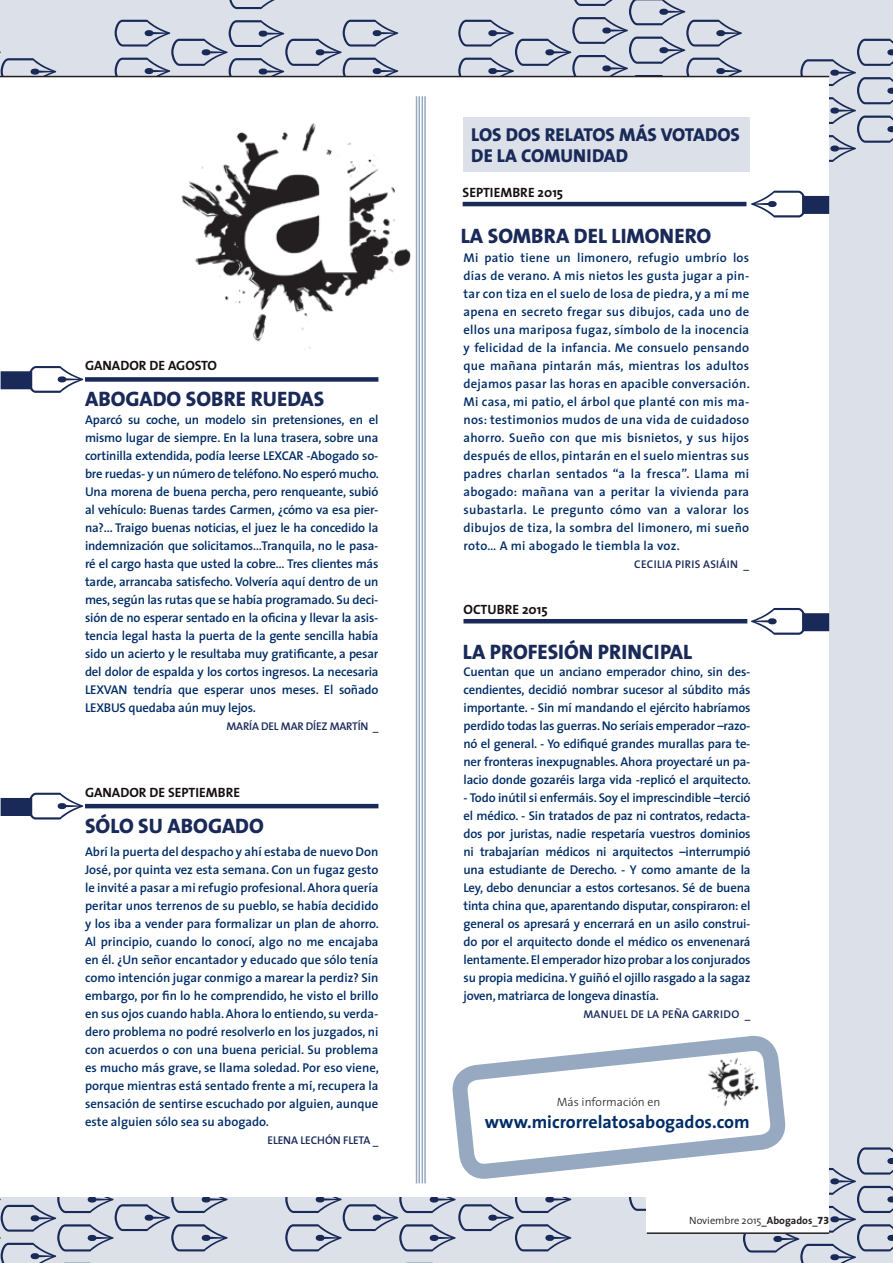
<style>
.page{position:relative;width:893px;height:1263px;background:#dbe0e9}
.page>*{position:absolute;margin:0;border:0;box-sizing:border-box;transform-origin:0 0}
.t1{font:800 21px "The Sans";color:#192958}
.t2{font:800 18.75px "The Sans";color:#192958}
.t3{font:700 18px "The Sans";color:#002d67}
.t4{font:700 13.5px "The Sans";color:#160f11}
.t5{font:600 12.75px/18px "The Sans";letter-spacing:-.015em;color:#002d67;text-align:justify}
.t6{font:300 12px "The Sans";color:#231f20}
.t7{font:600 11.25px "The Sans";letter-spacing:.015em;color:#192958}
.t8{font:600 11.25px "The Sans";letter-spacing:-.015em;color:#192958}
.t9{font:600 11.25px "The Sans";letter-spacing:-.005em;color:#192958}
.t10{font:300 10.5px "The Sans";color:#231f20}
.s1{font-weight:600}
.s2{font-weight:700}
.s3{font-family:"The Sans Extra Bold Expert";font-weight:400}
</style>
<div class="page">
<svg style="left:0;top:1088px;width:893px;height:175px"></svg>
<svg style="left:0;top:0;width:893px;height:182px"></svg>
<div style="left:1px;top:77px;width:828px;height:1120px;background:#fff"></div>
<div style="left:646px;top:1180px;width:183px;height:54px;background:#fff"></div>
<hr style="left:0;top:76px;width:829px;height:1px;background:#231f20">
<hr style="left:647px;top:1232px;width:182px;height:2px;background:#231f20">
<img style="left:181px;top:106px;width:237px;height:244px">
<svg style="left:453px;top:1042px;width:331px;height:221px"></svg>
<div style="left:463px;top:118px;width:286px;height:54px;background:#dbe0e9"></div>
<hr style="left:463px;top:202px;width:283px;height:4px;background:#192958">
<div style="left:85px;top:377px;width:293px;height:5px;background:#192958"></div>
<hr style="left:85px;top:804px;width:293px;height:4px;background:#192958">
<hr style="left:416px;top:96px;width:1px;height:1087px;background:#97a9c0">
<hr style="left:418px;top:96px;width:2px;height:1087px;background:#97a9c0">
<hr style="left:422px;top:96px;width:1px;height:1087px;background:#97a9c0">
<hr style="left:424px;top:96px;width:2px;height:1087px;background:#97a9c0">
<hr style="left:463px;top:619px;width:284px;height:4px;background:#192958">
<svg style="left:751px;top:191px;width:56px;height:26px"></svg>
<div style="left:802px;top:196px;width:27px;height:18px;background:#192958"></div>
<svg style="left:751px;top:608px;width:56px;height:27px"></svg>
<div style="left:802px;top:613px;width:27px;height:18px;background:#192958"></div>
<svg style="left:28px;top:366px;width:55px;height:27px"></svg>
<div style="left:1px;top:371px;width:31px;height:18px;background:#192958"></div>
<svg style="left:29px;top:793px;width:54px;height:26px"></svg>
<div style="left:1px;top:798px;width:31px;height:18px;background:#192958"></div>
<p class="t4" style="left:85px;top:355px;width:134px">GANADOR DE AGOSTO</p>
<p class="t1" style="left:85px;top:381px;width:241px">ABOGADO SOBRE RUEDAS</p>
<p class="t5" style="left:85px;top:410px;width:295px">Aparcó su coche, un modelo sin pretensiones, en el mismo lugar de siempre. En la luna trasera, sobre una cortinilla extendida, podía leerse LEXCAR -Abogado so&shy;bre ruedas- y un número de teléfono. No esperó mucho.<br>Una morena de buena percha, pero renqueante, subió al vehículo: Buenas tardes Carmen, ¿cómo va esa pier&shy;na?... Traigo buenas noticias, el juez le ha concedido la indemnización que solicitamos…Tranquila, no le pasa&shy;ré el cargo hasta que usted la cobre… Tres clientes más tarde, arrancaba satisfecho. Volvería aquí dentro de un mes, según las rutas que se había programado. Su deci&shy;sión de no esperar sentado en la oficina y llevar la asis&shy;tencia legal hasta la puerta de la gente sencilla había sido un acierto y le resultaba muy gratificante, a pesar del dolor de espalda y los cortos ingresos. La necesaria LEXVAN tendría que esperar unos meses. El soñado LEXBUS quedaba aún muy lejos.</p>
<p class="t8" style="left:226px;top:717px;width:153px">MARÍA DEL MAR DÍEZ MARTÍN _</p>
<p class="t4" style="left:85px;top:781px;width:157px">GANADOR DE SEPTIEMBRE</p>
<p class="t1" style="left:85px;top:808px;width:180px">SÓLO SU ABOGADO</p>
<p class="t5" style="left:85px;top:842px;width:295px">Abrí la puerta del despacho y ahí estaba de nuevo Don José, por quinta vez esta semana. Con un fugaz gesto le invité a pasar a mi refugio profesional. Ahora quería peritar unos terrenos de su pueblo, se había decidido y los iba a vender para formalizar un plan de ahorro.<br>Al principio, cuando lo conocí, algo no me encajaba en él. ¿Un señor encantador y educado que sólo tenía como intención jugar conmigo a marear la perdiz? Sin embargo, por fin lo he comprendido, he visto el brillo en sus ojos cuando habla. Ahora lo entiendo, su verda&shy;dero problema no podré resolverlo en los juzgados, ni con acuerdos o con una buena pericial. Su problema es mucho más grave, se llama soledad. Por eso viene, porque mientras está sentado frente a mí, recupera la sensación de sentirse escuchado por alguien, aunque este alguien sólo sea su abogado.</p>
<p class="t9" style="left:267px;top:1131px;width:113px">ELENA LECHÓN FLETA _</p>
<p class="t2" style="left:471px;top:119px;width:270px">LOS DOS RELATOS MÁS VOTADOS</p>
<p class="t2" style="left:471px;top:140px;width:158px">DE LA COMUNIDAD</p>
<p class="t4" style="left:463px;top:181px;width:102px">SEPTIEMBRE 2015</p>
<p class="t1" style="left:461px;top:218px;width:252px">LA SOMBRA DEL LIMONERO</p>
<p class="t5" style="left:463px;top:248px;width:288px">Mi patio tiene un limonero, refugio umbrío los días de verano. A mis nietos les gusta jugar a pin&shy;tar con tiza en el suelo de losa de piedra, y a mí me apena en secreto fregar sus dibujos, cada uno de ellos una mariposa fugaz, símbolo de la inocencia y felicidad de la infancia. Me consuelo pensando que mañana pintarán más, mientras los adultos dejamos pasar las horas en apacible conversación.<br>Mi casa, mi patio, el árbol que planté con mis ma&shy;nos: testimonios mudos de una vida de cuidadoso ahorro. Sueño con que mis bisnietos, y sus hijos después de ellos, pintarán en el suelo mientras sus padres charlan sentados “a la fresca”. Llama mi abogado: mañana van a peritar la vivienda para subastarla. Le pregunto cómo van a valorar los dibujos de tiza, la sombra del limonero, mi sueño roto… A mi abogado le tiembla la voz.</p>
<p class="t7" style="left:634px;top:555px;width:116px">CECILIA PIRIS ASIÁIN _</p>
<p class="t4" style="left:463px;top:598px;width:86px">OCTUBRE 2015</p>
<p class="t1" style="left:463px;top:634px;width:231px">LA PROFESIÓN PRINCIPAL</p>
<p class="t5" style="left:463px;top:662px;width:289px">Cuentan que un anciano emperador chino, sin des&shy;cendientes, decidió nombrar sucesor al súbdito más importante. - Sin mí mandando el ejército habríamos perdido todas las guerras. No seríais emperador –razo&shy;nó el general. - Yo edifiqué grandes murallas para te&shy;ner fronteras inexpugnables. Ahora proyectaré un pa&shy;lacio donde gozaréis larga vida -replicó el arquitecto.</p>
<p class="t5" style="left:463px;top:788px;width:289px">- Todo inútil si enfermáis. Soy el imprescindible –terció el médico. - Sin tratados de paz ni contratos, redacta&shy;dos por juristas, nadie respetaría vuestros dominios ni trabajarían médicos ni arquitectos –interrumpió una estudiante de Derecho. - Y como amante de la Ley, debo denunciar a estos cortesanos. Sé de buena tinta china que, aparentando disputar, conspiraron: el general os apresará y encerrará en un asilo construi&shy;do por el arquitecto donde el médico os envenenará lentamente. El emperador hizo probar a los conjurados su propia medicina. Y guiñó el ojillo rasgado a la sagaz joven, matriarca de longeva dinastía.</p>
<p class="t7" style="left:583px;top:1005px;width:169px">MANUEL DE LA PEÑA GARRIDO _</p>
<p class="t6" style="left:557px;top:1092px;width:105px">Más información en</p>
<p class="t3" style="left:485px;top:1106px;width:266px">www.microrrelatosabogados.com</p>
<p class="t10" style="left:689px;top:1211px;width:141px">Noviembre 2015<span class="s1">_</span><span class="s2">Abogados</span><span class="s1">_</span><span class="s3">73</span></p>
</div>
